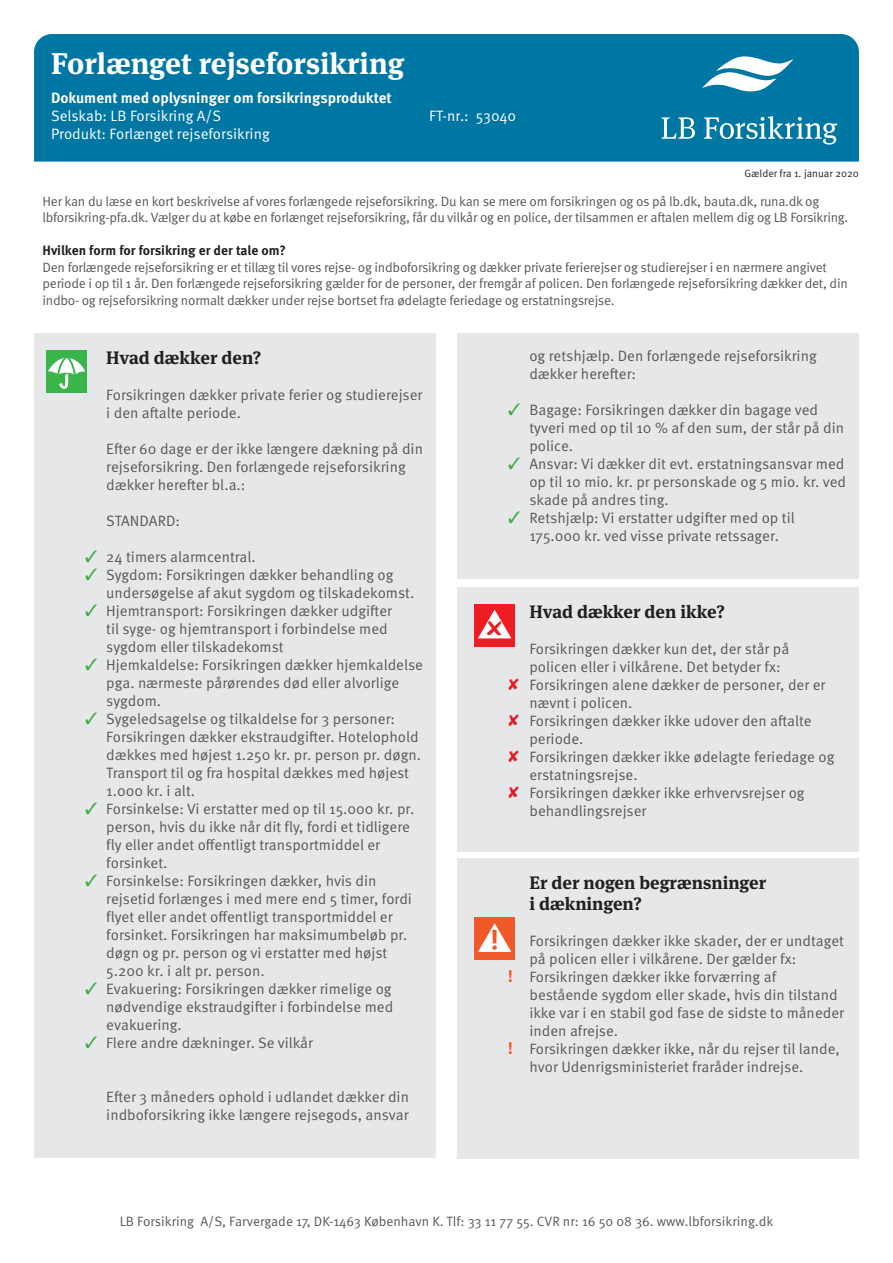
<style>
.page{position:relative;width:893px;height:1263px;background:#fff}
.page>*{position:absolute;margin:0;border:0;box-sizing:border-box;transform-origin:0 0}
.t1{font:700 30px "Meta Serif OT";color:#fff}
.t2{font:700 18px/21px "Meta Serif OT";color:#231f20}
.List_Paragraph{font:15px/18px "Meta Pro Norm";color:#57585a}
.t3{font:15px "Meta Pro Norm";color:#fff}
.t4{font:700 15px "Meta Pro";color:#fff}
.t5{font:13.5px/16.5px "Meta Pro Norm";letter-spacing:-.02em;color:#57585a}
.t6{font:13.5px "Meta Pro Norm";color:#57585a}
.t7{font:700 13.5px "Meta Pro";color:#231f20}
.t8{font:10.5px "Meta Pro Norm";color:#231f20}
.s1{color:#44ae4a}
.s2{font-family:"Helvetica Neue LT Std";font-weight:700;font-size:16.5px;color:#eb5c2a}
</style>
<div class="page">
<div style="left:34px;top:34px;width:825px;height:128px;background:#0076a3"></div>
<div style="left:34px;top:333px;width:402px;height:825px;background:#e6e7e9"></div>
<div style="left:457px;top:333px;width:402px;height:246px;background:#e6e7e9"></div>
<svg style="left:662px;top:117px;width:33px;height:22px"></svg>
<svg style="left:704px;top:116px;width:133px;height:29px;background:#3c96b8"></svg>
<svg style="left:702px;top:56px;width:91px;height:36px"></svg>
<div style="left:46px;top:350px;width:41px;height:43px;background:#3ab54a"></div>
<svg style="left:48px;top:353px;width:37px;height:36px"></svg>
<div style="left:457px;top:587px;width:402px;height:265px;background:#e6e7e9"></div>
<div style="left:457px;top:858px;width:402px;height:300px;background:#e6e7e9"></div>
<div style="left:474px;top:604px;width:41px;height:42px;background:#ee1d23"></div>
<svg style="left:478px;top:610px;width:33px;height:28px"></svg>
<div style="left:474px;top:917px;width:41px;height:43px;background:#f15929"></div>
<svg style="left:478px;top:923px;width:33px;height:29px"></svg>
<p class="t1" style="left:51px;top:44px;width:355px">Forlænget rejseforsikring</p>
<p class="t4" style="left:51px;top:86px;width:342px">Dokument med oplysninger om forsikringsproduktet</p>
<p class="t3" style="left:51px;top:105px;width:172px">Selskab: LB Forsikring A/S</p>
<p class="t3" style="left:429px;top:105px;width:89px">FT-nr.: 53040</p>
<p class="t3" style="left:51px;top:123px;width:220px">Produkt: Forlænget rejseforsikring</p>
<p class="t8" style="left:744px;top:165px;width:116px">Gælder fra 1. januar 2020</p>
<p class="t5" style="left:43px;top:192px;width:807px">Her kan du læse en kort beskrivelse af vores forlængede rejseforsikring. Du kan se mere om forsikringen og os på lb.dk, bauta.dk, runa.dk og lbforsikring-pfa.dk. Vælger du at købe en forlænget rejseforsikring, får du vilkår og en police, der tilsammen er aftalen mellem dig og LB Forsikring.</p>
<p class="t7" style="left:43px;top:240px;width:245px">Hvilken form for forsikring er der tale om?</p>
<p class="t5" style="left:43px;top:258px;width:807px">Den forlængede rejseforsikring er et tillæg til vores rejse- og indboforsikring og dækker private ferierejser og studierejser i en nærmere angivet periode i op til 1 år. Den forlængede rejseforsikring gælder for de personer, der fremgår af policen. Den forlængede rejseforsikring dækker det, din indbo- og rejseforsikring normalt dækker under rejse bortset fra ødelagte feriedage og erstatningsrejse.</p>
<p class="t2" style="left:106px;top:347px;width:156px">Hvad dækker den?</p>
<p class="List_Paragraph" style="left:106px;top:385px;width:318px">Forsikringen dækker private ferier og studierejser i den aftalte periode.</p>
<p class="List_Paragraph" style="left:106px;top:439px;width:318px">Efter 60 dage er der ikke længere dækning på din rejseforsikring. Den forlængede rejseforsikring dækker herefter bl.a.:</p>
<p class="List_Paragraph" style="left:106px;top:511px;width:75px">STANDARD:</p>
<p class="List_Paragraph" style="left:85px;top:547px;width:172px"><span class="s1">✓</span> 24 timers alarmcentral.</p>
<p class="List_Paragraph" style="left:106px;top:565px;width:310px;text-indent:-21px"><span class="s1">✓</span> Sygdom: Forsikringen dækker behandling og undersøgelse af akut sygdom og tilskadekomst.</p>
<p class="List_Paragraph" style="left:106px;top:601px;width:287px;text-indent:-21px"><span class="s1">✓</span> Hjemtransport: Forsikringen dækker udgifter til syge- og hjemtransport i forbindelse med sygdom eller tilskadekomst</p>
<p class="List_Paragraph" style="left:106px;top:655px;width:318px;text-indent:-21px"><span class="s1">✓</span> Hjemkaldelse: Forsikringen dækker hjemkaldelse pga. nærmeste pårørendes død eller alvorlige sygdom.</p>
<p class="List_Paragraph" style="left:106px;top:709px;width:316px;text-indent:-21px"><span class="s1">✓</span> Sygeledsagelse og tilkaldelse for 3 personer:<br>Forsikringen dækker ekstraudgifter. Hotelophold dækkes med højest 1.250 kr. pr. person pr. døgn.<br>Transport til og fra hospital dækkes med højest 1.000 kr. i alt.</p>
<p class="List_Paragraph" style="left:106px;top:799px;width:310px;text-indent:-21px"><span class="s1">✓</span> Forsinkelse: Vi erstatter med op til 15.000 kr. pr. person, hvis du ikke når dit fly, fordi et tidligere fly eller andet offentligt transportmiddel er forsinket.</p>
<p class="List_Paragraph" style="left:106px;top:871px;width:307px;text-indent:-21px"><span class="s1">✓</span> Forsinkelse: Forsikringen dækker, hvis din rejsetid forlænges i med mere end 5 timer, fordi flyet eller andet offentligt transportmiddel er forsinket. Forsikringen har maksimumbeløb pr. døgn og pr. person og vi erstatter med højst 5.200 kr. i alt pr. person.</p>
<p class="List_Paragraph" style="left:106px;top:979px;width:288px;text-align:justify;text-indent:-21px"><span class="s1">✓</span> Evakuering: Forsikringen dækker rimelige og nødvendige ekstraudgifter i forbindelse med evakuering.</p>
<p class="List_Paragraph" style="left:85px;top:1033px;width:229px"><span class="s1">✓</span> Flere andre dækninger. Se vilkår</p>
<p class="List_Paragraph" style="left:106px;top:1087px;width:304px">Efter 3 måneders ophold i udlandet dækker din indboforsikring ikke længere rejsegods, ansvar</p>
<p class="List_Paragraph" style="left:529px;top:346px;width:289px">og retshjælp. Den forlængede rejseforsikring dækker herefter:</p>
<p class="List_Paragraph" style="left:529px;top:400px;width:316px;text-indent:-21px"><span class="s1">✓</span> Bagage: Forsikringen dækker din bagage ved tyveri med op til 10 % af den sum, der står på din police.</p>
<p class="List_Paragraph" style="left:529px;top:454px;width:318px;text-align:justify;text-indent:-21px"><span class="s1">✓</span> Ansvar: Vi dækker dit evt. erstatningsansvar med op til 10 mio. kr. pr personskade og 5 mio. kr. ved skade på andres ting.</p>
<p class="List_Paragraph" style="left:508px;top:508px;width:288px;text-align:center"><span class="s1">✓</span> Retshjælp: Vi erstatter udgifter med op til<br>175.000 kr. ved visse private retssager.</p>
<p class="t2" style="left:529px;top:601px;width:197px">Hvad dækker den ikke?</p>
<p class="List_Paragraph" style="left:529px;top:638px;width:261px">Forsikringen dækker kun det, der står på</p>
<p class="List_Paragraph" style="left:529px;top:656px;width:253px">policen eller i vilkårene. Det betyder fx:</p>
<p class="List_Paragraph" style="left:529px;top:674px;width:297px">Forsikringen alene dækker de personer, der er nævnt i policen.</p>
<p class="List_Paragraph" style="left:529px;top:710px;width:284px">Forsikringen dækker ikke udover den aftalte periode.</p>
<p class="List_Paragraph" style="left:529px;top:746px;width:307px">Forsikringen dækker ikke ødelagte feriedage og erstatningsrejse.</p>
<p class="List_Paragraph" style="left:529px;top:782px;width:277px">Forsikringen dækker ikke erhvervsrejser og behandlingsrejser</p>
<p class="t2" style="left:529px;top:872px;width:238px">Er der nogen begrænsninger i dækningen?</p>
<p class="List_Paragraph" style="left:529px;top:930px;width:316px">Forsikringen dækker ikke skader, der er undtaget på policen eller i vilkårene. Der gælder fx:</p>
<p class="List_Paragraph" style="left:529px;top:966px;width:316px;text-indent:-21px"><span class="s2">!</span> Forsikringen dækker ikke forværring af bestående sygdom eller skade, hvis din tilstand ikke var i en stabil god fase de sidste to måneder inden afrejse.</p>
<p class="List_Paragraph" style="left:529px;top:1038px;width:312px;text-indent:-21px"><span class="s2">!</span> Forsikringen dækker ikke, når du rejser til lande, hvor Udenrigsministeriet fraråder indrejse.</p>
<p class="t6" style="left:120px;top:1211px;width:655px">LB Forsikring A/S, Farvergade 17, DK-1463 København K. Tlf: 33 11 77 55. CVR nr: 16 50 08 36. www.lbforsikring.dk</p>
</div>
